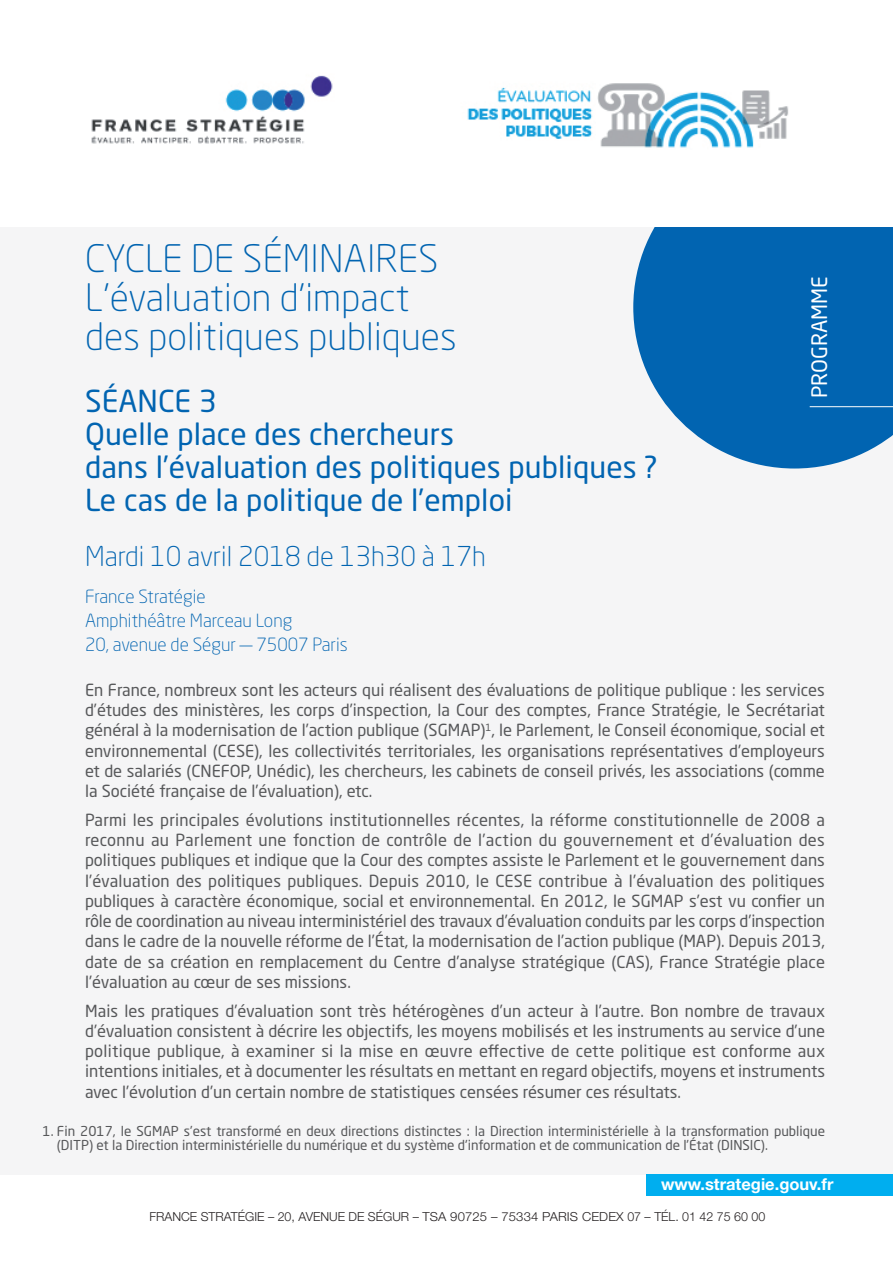
<style>
.page{position:relative;width:893px;height:1263px;background:#fff}
.page>*{position:absolute;margin:0;border:0;box-sizing:border-box;transform-origin:0 0}
.t1{font:300 37.5px/39px "Neo Sans Pro";letter-spacing:.005em;color:#0164b1}
.t2{font:30px/33px "Neo Sans Pro";letter-spacing:.005em;color:#0164b1}
.t3{font:300 27px "Neo Sans Pro";color:#0164b1}
.t4{font:21px "Neo Sans Pro";color:#fff}
.t5{font:300 18px/24px "Neo Sans Pro";color:#0164b1}
.t6{font:16.5px/20.2px "Neo Sans Pro";color:#57585a;text-align:justify}
.t7{font:700 16.5px "Helvetica Neue LT Com";color:#fff}
.t8{font:13.5px/14.2px "Neo Sans Pro";color:#57585a}
.t9{font:300 12.45px "Helvetica Neue LT Com";color:#231f20}
</style>
<div class="page">
<div style="left:0;top:220px;width:893px;height:954px;background:#f5f5f6"></div>
<svg style="left:633px;top:227px;width:260px;height:241px;background:#1e75b9"></svg>
<div style="left:646px;top:1174px;width:247px;height:22px;background:#00aeef"></div>
<div style="left:0;top:0;width:893px;height:227px;background:#fff"></div>
<img style="left:91px;top:75px;width:698px;height:73px">
<hr style="left:810px;top:406px;width:83px;height:1px;background:#fff">
<h1 class="t1" style="left:85px;top:238px;width:373px">CYCLE DE SÉMINAIRES<br>L’évaluation d’impact des politiques publiques</h1>
<h2 class="t2" style="left:85px;top:384px;width:574px">SÉANCE 3<br>Quelle place des chercheurs<br>dans l’évaluation des politiques publiques ?<br>Le cas de la politique de l’emploi</h2>
<h3 class="t3" style="left:85px;top:540px;width:402px">Mardi 10 avril 2018 de 13h30 à 17h</h3>
<p class="t5" style="left:85px;top:584px;width:264px">France Stratégie<br>Amphithéâtre Marceau Long<br>20, avenue de Ségur — 75007 Paris</p>
<p class="t4" style="left:806px;top:398px;width:123px;rotate:-90deg">PROGRAMME</p>
<p class="t6" style="left:85px;top:679px;width:741px">En France, nombreux sont les acteurs qui réalisent des évaluations de politique publique : les services d’études des ministères, les corps d’inspection, la Cour des comptes, France Stratégie, le Secrétariat général à la modernisation de l’action publique (SGMAP)<sup>1</sup>, le Parlement, le Conseil économique, social et environnemental (CESE), les collectivités territoriales, les organisations représentatives d’employeurs et de salariés (CNEFOP, Unédic), les chercheurs, les cabinets de conseil privés, les associations (comme la Société française de l’évaluation), etc.</p>
<p class="t6" style="left:85px;top:809px;width:741px">Parmi les principales évolutions institutionnelles récentes, la réforme constitutionnelle de 2008 a reconnu au Parlement une fonction de contrôle de l’action du gouvernement et d’évaluation des politiques publiques et indique que la Cour des comptes assiste le Parlement et le gouvernement dans l’évaluation des politiques publiques. Depuis 2010, le CESE contribue à l’évaluation des politiques publiques à caractère économique, social et environnemental. En 2012, le SGMAP s’est vu confier un rôle de coordination au niveau interministériel des travaux d’évaluation conduits par les corps d’inspection dans le cadre de la nouvelle réforme de l’État, la modernisation de l’action publique (MAP). Depuis 2013, date de sa création en remplacement du Centre d’analyse stratégique (CAS), France Stratégie place l’évaluation au cœur de ses missions.</p>
<p class="t6" style="left:85px;top:1000px;width:741px">Mais les pratiques d’évaluation sont très hétérogènes d’un acteur à l’autre. Bon nombre de travaux d’évaluation consistent à décrire les objectifs, les moyens mobilisés et les instruments au service d’une politique publique, à examiner si la mise en œuvre effective de cette politique est conforme aux intentions initiales, et à documenter les résultats en mettant en regard objectifs, moyens et instruments avec l’évolution d’un certain nombre de statistiques censées résumer ces résultats.</p>
<p class="t8" style="left:57px;top:1123px;width:770px;text-indent:-14px">1. Fin 2017, le SGMAP s’est transformé en deux directions distinctes : la Direction interministérielle à la transformation publique (DITP) et la Direction interministérielle du numérique et du système d'information et de communication de l’État (DINSIC).</p>
<p class="t7" style="left:661px;top:1174px;width:174px">www.strategie.gouv.fr</p>
<p class="t9" style="left:150px;top:1209px;width:617px">FRANCE STRATÉGIE – 20, AVENUE DE SÉGUR – TSA 90725 – 75334 PARIS CEDEX 07 – TÉL. 01 42 75 60 00</p>
</div>
